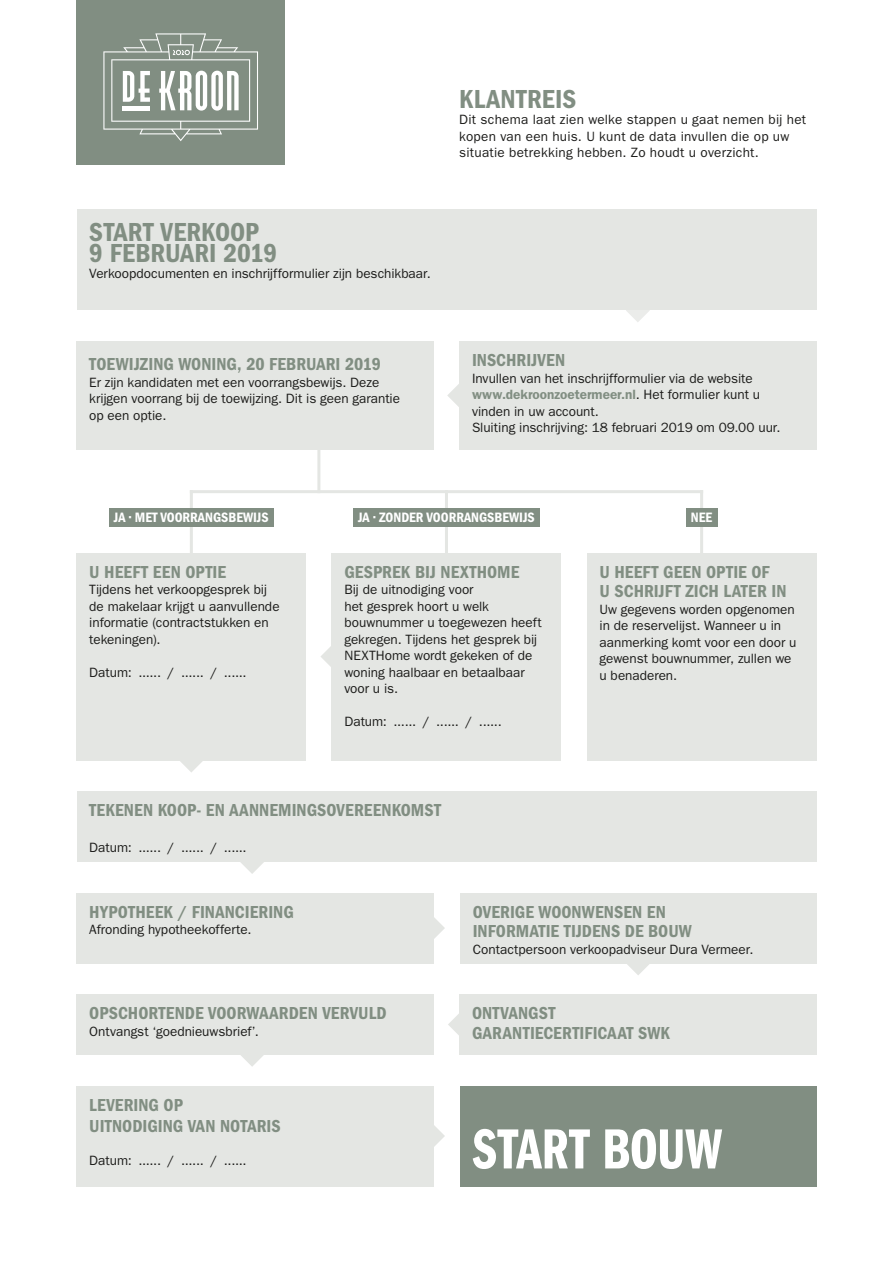
<style>
.page{position:relative;width:893px;height:1263px;background:#fff}
.page>*{position:absolute;margin:0;border:0;box-sizing:border-box;transform-origin:0 0}
.t1{font:58.5px "ITC Franklin Gothic Std Dm Cp";color:#fff}
.t2{font:27px/21px "ITC Franklin Gothic Std Dm Cd";letter-spacing:.005em;color:#818e82}
.t3{font:18px/19.5px "ITC Franklin Gothic Std Dm Cd";letter-spacing:.005em;color:#818e82}
.t4{font:14.1px "ITC Franklin Gothic Std Dm Cd";color:#fff}
.t5{font:13.5px/16.5px "ITC Franklin Gothic Std";color:#1d1d1b}
.t6{font:13.5px/16.5px "ITC Franklin Gothic Std";letter-spacing:.02em;color:#1d1d1b}
.s1{font-weight:600;color:#818e82}
</style>
<div class="page">
<svg style="left:241px;top:1055px;width:23px;height:12px"></svg>
<svg style="left:434px;top:917px;width:11px;height:22px"></svg>
<svg style="left:434px;top:1125px;width:11px;height:22px"></svg>
<svg style="left:448px;top:1014px;width:11px;height:21px"></svg>
<svg style="left:240px;top:862px;width:24px;height:12px"></svg>
<svg style="left:626px;top:963px;width:24px;height:12px"></svg>
<svg style="left:179px;top:760px;width:24px;height:12px"></svg>
<svg style="left:321px;top:644px;width:11px;height:25px"></svg>
<div style="left:77px;top:0;width:208px;height:165px;background:#818e82"></div>
<hr style="left:317px;top:362px;width:3px;height:131px;background:#e4e6e3">
<hr style="left:700px;top:490px;width:3px;height:80px;background:#e4e6e3">
<hr style="left:445px;top:490px;width:3px;height:80px;background:#e4e6e3">
<hr style="left:190px;top:490px;width:3px;height:80px;background:#e4e6e3">
<hr style="left:190px;top:490px;width:513px;height:3px;background:#e4e6e3">
<svg style="left:626px;top:310px;width:24px;height:12px"></svg>
<svg style="left:447px;top:384px;width:12px;height:23px"></svg>
<div style="left:77px;top:341px;width:357px;height:109px;background:#e4e6e3"></div>
<div style="left:77px;top:791px;width:739px;height:71px;background:#e4e6e3"></div>
<div style="left:460px;top:893px;width:356px;height:70px;background:#e4e6e3"></div>
<div style="left:459px;top:994px;width:357px;height:61px;background:#e4e6e3"></div>
<div style="left:460px;top:1085px;width:356px;height:101px;background:#818e82"></div>
<div style="left:77px;top:893px;width:357px;height:70px;background:#e4e6e3"></div>
<div style="left:77px;top:994px;width:357px;height:61px;background:#e4e6e3"></div>
<div style="left:77px;top:1085px;width:357px;height:101px;background:#e4e6e3"></div>
<div style="left:77px;top:209px;width:739px;height:101px;background:#e4e6e3"></div>
<div style="left:459px;top:341px;width:357px;height:109px;background:#e4e6e3"></div>
<div style="left:587px;top:552px;width:229px;height:208px;background:#e4e6e3"></div>
<div style="left:332px;top:552px;width:229px;height:208px;background:#e4e6e3"></div>
<div style="left:77px;top:552px;width:229px;height:208px;background:#e4e6e3"></div>
<div style="left:109px;top:508px;width:165px;height:19px;background:#818e82"></div>
<div style="left:353px;top:508px;width:187px;height:19px;background:#818e82"></div>
<div style="left:686px;top:508px;width:31px;height:19px;background:#818e82"></div>
<svg style="left:103px;top:33px;width:155px;height:108px"></svg>
<h2 class="t2" style="left:89px;top:221px;width:189px">START VERKOOP<br>9 FEBRUARI 2019</h2>
<p class="t5" style="left:89px;top:266px;width:343px">Verkoopdocumenten en inschrijfformulier zijn beschikbaar.</p>
<h3 class="t3" style="left:89px;top:354px;width:293px">TOEWIJZING WONING, 20 FEBRUARI 2019</h3>
<p class="t5" style="left:89px;top:374px;width:312px">Er zijn kandidaten met een voorrangsbewijs. Deze krijgen voorrang bij de toewijzing. Dit is geen garantie op een optie.</p>
<h2 class="t2" style="left:459px;top:88px;width:118px">KLANTREIS</h2>
<p class="t6" style="left:459px;top:112px;width:348px">Dit schema laat zien welke stappen u gaat nemen bij het kopen van een huis. U kunt de data invullen die op uw situatie betrekking hebben. Zo houdt u overzicht.</p>
<h3 class="t3" style="left:472px;top:351px;width:95px">INSCHRIJVEN</h3>
<p class="t5" style="left:472px;top:370px;width:310px">Invullen van het inschrijfformulier via de website <span class="s1">www.dekroonzoetermeer.nl</span>. Het formulier kunt u vinden in uw account.<br>Sluiting inschrijving: 18 februari 2019 om 09.00 uur.</p>
<p class="t4" style="left:114px;top:510px;width:156px">JA • MET VOORRANGSBEWIJS</p>
<p class="t4" style="left:358px;top:510px;width:178px">JA • ZONDER VOORRANGSBEWIJS</p>
<p class="t4" style="left:691px;top:510px;width:23px">NEE</p>
<h3 class="t3" style="left:89px;top:562px;width:138px">U HEEFT EEN OPTIE</h3>
<p class="t5" style="left:89px;top:581px;width:192px">Tijdens het verkoopgesprek bij de makelaar krijgt u aanvullende informatie (contractstukken en tekeningen).</p>
<p class="t5" style="left:89px;top:664px;width:159px">Datum: ...... / ...... / ......</p>
<h3 class="t3" style="left:344px;top:562px;width:176px">GESPREK BIJ NEXTHOME</h3>
<p class="t5" style="left:344px;top:581px;width:199px">Bij de uitnodiging voor<br>het gesprek hoort u welk bouwnummer u toegewezen heeft gekregen. Tijdens het gesprek bij<br>NEXTHome wordt gekeken of de woning haalbaar en betaalbaar voor u is.</p>
<p class="t5" style="left:344px;top:713px;width:159px">Datum: ...... / ...... / ......</p>
<h3 class="t3" style="left:89px;top:801px;width:353px">TEKENEN KOOP- EN AANNEMINGSOVEREENKOMST</h3>
<p class="t5" style="left:89px;top:840px;width:159px">Datum: ...... / ...... / ......</p>
<h3 class="t3" style="left:600px;top:562px;width:188px">U HEEFT GEEN OPTIE OF<br>U SCHRIJFT ZICH LATER IN</h3>
<p class="t5" style="left:600px;top:601px;width:198px">Uw gegevens worden opgenomen in de reservelijst. Wanneer u in aanmerking komt voor een door u gewenst bouwnummer, zullen we u benaderen.</p>
<h3 class="t3" style="left:89px;top:902px;width:206px">HYPOTHEEK / FINANCIERING</h3>
<p class="t5" style="left:89px;top:922px;width:164px">Afronding hypotheekofferte.</p>
<h3 class="t3" style="left:89px;top:1004px;width:299px">OPSCHORTENDE VOORWAARDEN VERVULD</h3>
<p class="t5" style="left:89px;top:1023px;width:171px">Ontvangst ‘goednieuwsbrief’.</p>
<h3 class="t3" style="left:89px;top:1094px;width:193px;line-height:21px">LEVERING OP<br>UITNODIGING VAN NOTARIS</h3>
<p class="t5" style="left:89px;top:1152px;width:159px">Datum: ...... / ...... / ......</p>
<h3 class="t3" style="left:473px;top:902px;width:221px">OVERIGE WOONWENSEN EN<br>INFORMATIE TIJDENS DE BOUW</h3>
<p class="t5" style="left:473px;top:941px;width:282px">Contactpersoon verkoopadviseur Dura Vermeer.</p>
<h3 class="t3" style="left:472px;top:1004px;width:200px">ONTVANGST<br>GARANTIECERTIFICAAT SWK</h3>
<h1 class="t1" style="left:473px;top:1117px;width:251px">START BOUW</h1>
</div>
